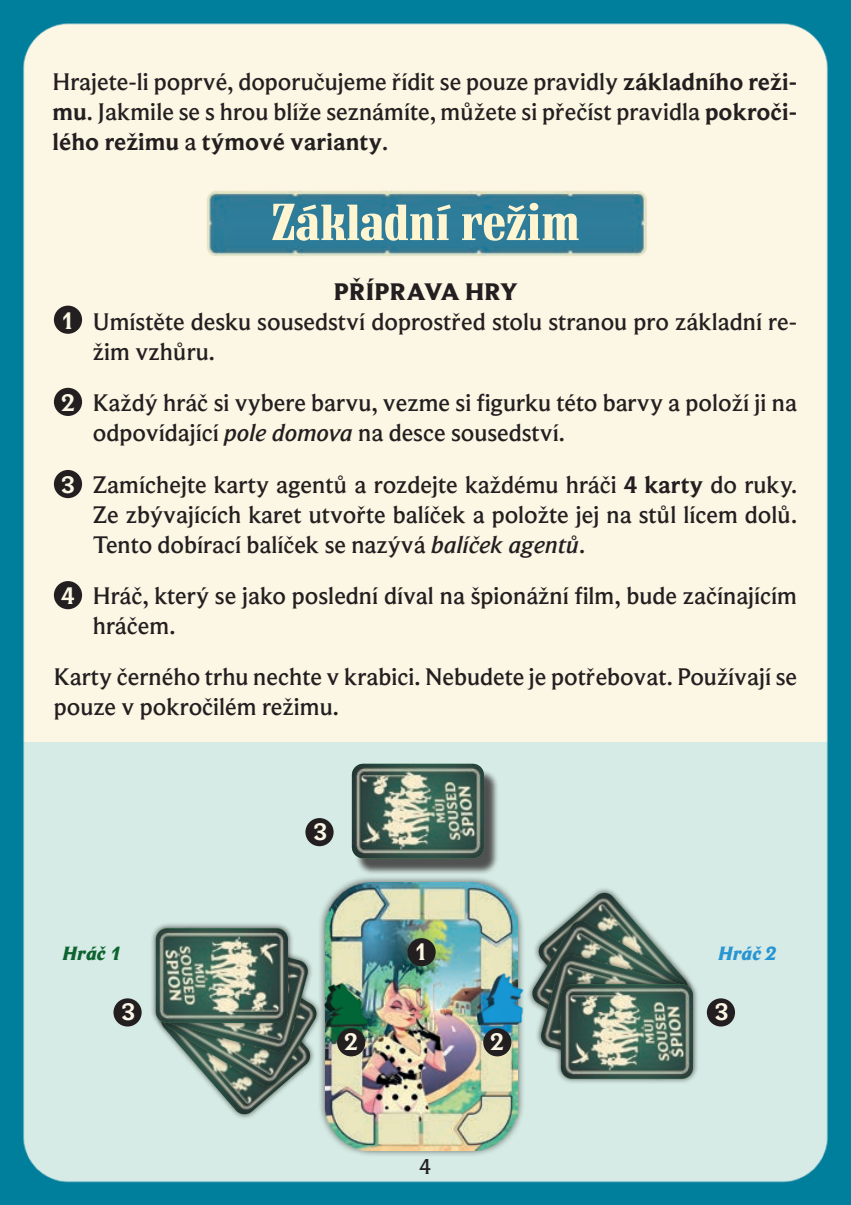
<style>
.page{position:relative;width:851px;height:1205px;background:#fff}
.page>*{position:absolute;margin:0;border:0;box-sizing:border-box;transform-origin:0 0}
.t1{font:55px "R41 Proclam";color:#fff6d1}
.t2{font:500 25px/30px "Beaufort Pro";color:#231f20}
.t3{font:800 25px "Beaufort Pro";color:#231f20}
.t4{font:700 25px "Beaufort Pro";color:#fcf6e4}
.t5{font:500 22.5px "Beaufort Pro";color:#231f20}
.t6{font:italic 800 20px "Beaufort Pro";color:#0e6431}
.t7{font:italic 800 20px "Beaufort Pro";color:#2895d3}
.s1{font-weight:700}
.s2{font-weight:700;color:#fcf6e4}
.s3{font-style:italic}
</style>
<div class="page">
<img style="left:0;top:0;width:850px;height:1205px">
<p class="t2" style="left:52px;top:66px;width:746px;text-align:justify">Hrajete-li poprvé, doporučujeme řídit se pouze pravidly <span class="s1">základního reži&shy;mu</span>. Jakmile se s hrou blíže seznámíte, můžete si přečíst pravidla <span class="s1">pokroči&shy;lého režimu</span> a <span class="s1">týmové varianty</span>.</p>
<h1 class="t1" style="left:271px;top:191px;width:310px">Základní režim</h1>
<p class="t3" style="left:333px;top:276px;width:186px">PŘÍPRAVA HRY</p>
<p class="t2" style="left:62px;top:306px;width:737px"><span class="s2">1</span> Umístěte desku sousedství doprostřed stolu stranou pro základní re-</p>
<p class="t2" style="left:93px;top:336px;width:123px">žim vzhůru.</p>
<p class="t2" style="left:93px;top:388px;width:705px;text-indent:-31px"><span class="s2">2</span> Každý hráč si vybere barvu, vezme si figurku této barvy a položí ji na odpovídající <span class="s3">pole domova</span> na desce sousedství.</p>
<p class="t2" style="left:93px;top:469px;width:705px;text-align:justify;text-indent:-31px"><span class="s2">3</span> Zamíchejte karty agentů a rozdejte každému hráči <span class="s1">4 karty</span> do ruky.<br>Ze zbývajících karet utvořte balíček a položte jej na stůl lícem dolů.<br>Tento dobírací balíček se nazývá <span class="s3">balíček agentů</span>.</p>
<p class="t2" style="left:93px;top:580px;width:705px;text-indent:-31px"><span class="s2">4</span> Hráč, který se jako poslední díval na špionážní film, bude začínajícím hráčem.</p>
<p class="t2" style="left:54px;top:661px;width:744px">Karty černého trhu nechte v krabici. Nebudete je potřebovat. Používají se pouze v pokročilém režimu.</p>
<p class="t4" style="left:314px;top:816px;width:15px">3</p>
<p class="t4" style="left:415px;top:936px;width:15px">1</p>
<p class="t6" style="left:63px;top:941px;width:60px">Hráč 1</p>
<p class="t7" style="left:718px;top:941px;width:60px">Hráč 2</p>
<p class="t4" style="left:122px;top:996px;width:15px">3</p>
<p class="t4" style="left:715px;top:996px;width:15px">3</p>
<p class="t4" style="left:344px;top:1026px;width:15px">2</p>
<p class="t4" style="left:490px;top:1026px;width:15px">2</p>
<p class="t5" style="left:419px;top:1152px;width:13px">4</p>
</div>
